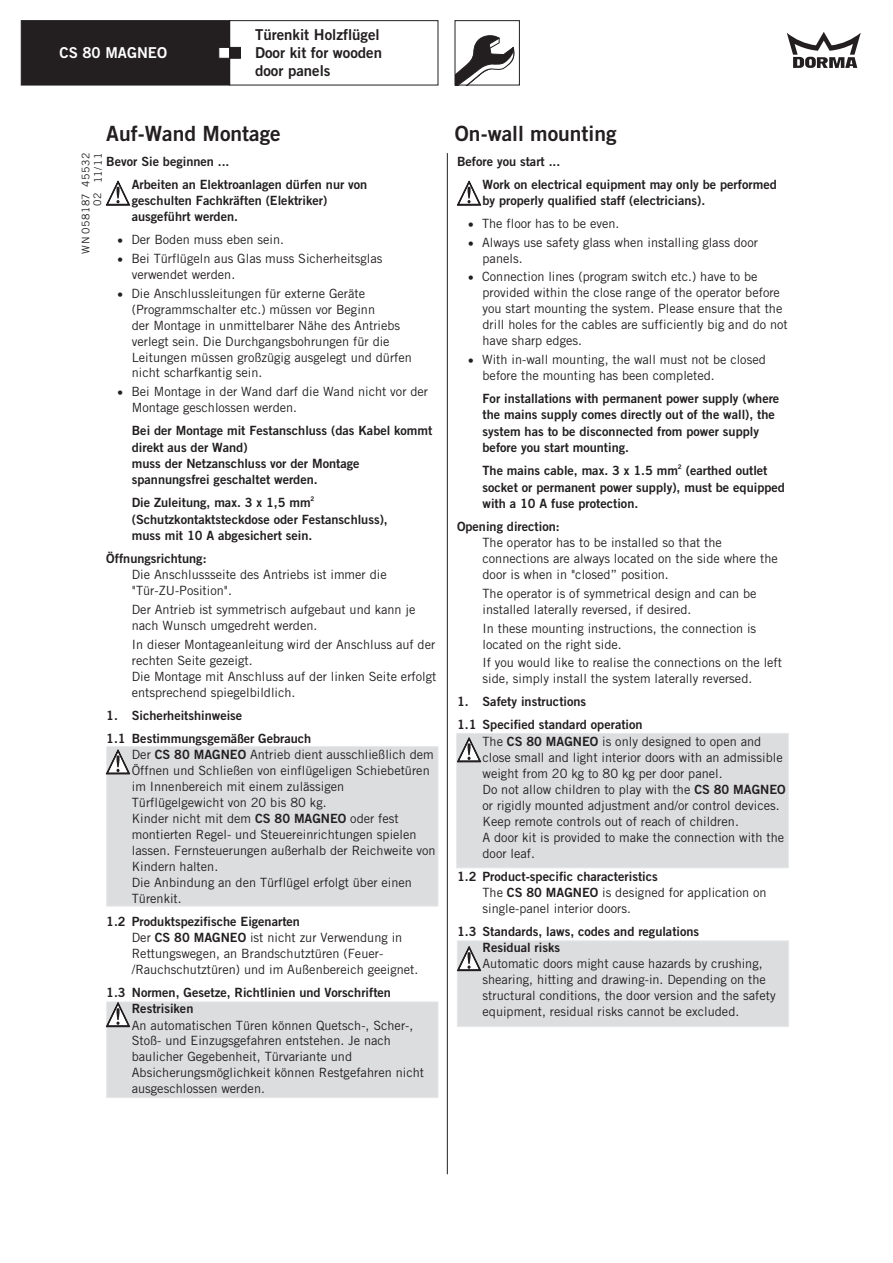
<style>
.page{position:relative;width:893px;height:1263px;background:#fff}
.page>*{position:absolute;margin:0;border:0;box-sizing:border-box;transform-origin:0 0}
.t1{font:21px "Trade Gothic Bold Two";color:#231f20}
.t2{font:15px/18.1px "Trade Gothic Bold Two";color:#231f20}
.t3{font:15px "Trade Gothic Bold Two";color:#fff}
.t4{font:12.75px/15.9px "Trade Gothic";color:#231f20}
.t5{font:12.75px/16.4px "Trade Gothic Bold Two";color:#231f20}
.t6{font:10.5px/12px "Trade Gothic";letter-spacing:.045em;color:#231f20;text-align:right}
.t7{font:6.3px "Trade Gothic Bold Two";color:#231f20}
.s1{font-family:"Trade Gothic Bold Two"}
</style>
<div class="page">
<svg style="left:787px;top:32px;width:74px;height:36px"></svg>
<div style="left:229px;top:20px;width:209px;height:65px;border:1px solid #231f20"></div>
<svg style="left:21px;top:20px;width:220px;height:66px;background:#2e2a2b"></svg>
<svg style="left:457px;top:35px;width:58px;height:48px"></svg>
<div style="left:455px;top:20px;width:65px;height:65px;border:1px solid #231f20"></div>
<div style="left:106px;top:746px;width:333px;height:161px;background:#dcdddf"></div>
<svg style="left:457px;top:180px;width:25px;height:26px"></svg>
<svg style="left:105px;top:180px;width:26px;height:26px"></svg>
<hr style="left:447px;top:153px;width:1px;height:1021px;background:#231f20">
<div style="left:456px;top:733px;width:333px;height:135px;background:#dcdddf"></div>
<svg style="left:105px;top:749px;width:26px;height:26px"></svg>
<div style="left:456px;top:940px;width:333px;height:87px;background:#dcdddf"></div>
<div style="left:105px;top:1001px;width:334px;height:97px;background:#dcdddf"></div>
<p class="t3" style="left:60px;top:46px;width:109px">CS 80 MAGNEO</p>
<p class="t2" style="left:255px;top:27px;width:129px">Türenkit Holzflügel<br>Door kit for wooden door panels</p>
<h1 class="t1" style="left:106px;top:124px;width:176px">Auf-Wand Montage</h1>
<h1 class="t1" style="left:455px;top:124px;width:163px">On-wall mounting</h1>
<p class="t6" style="left:80px;top:254px;width:102px;rotate:-90deg">WN 058187 45532<br>11/11</p>
<p class="t5" style="left:132px;top:150px;width:237px;line-height:23.1px;text-indent:-26px">Bevor Sie beginnen ...<br>Arbeiten an Elektroanlagen dürfen nur von</p>
<p class="t5" style="left:132px;top:193px;width:197px">geschulten Fachkräften (Elektriker) ausgeführt werden.</p>
<p class="t4" style="left:117px;top:231px;width:168px">• Der Boden muss eben sein.</p>
<p class="t4" style="left:132px;top:250px;width:252px;text-indent:-14px">• Bei Türflügeln aus Glas muss Sicherheitsglas verwendet werden.</p>
<p class="t4" style="left:132px;top:285px;width:282px;text-indent:-14px">• Die Anschlussleitungen für externe Geräte (Programmschalter etc.) müssen vor Beginn<br>der Montage in unmittelbarer Nähe des Antriebs verlegt sein. Die Durchgangsbohrungen für die Leitungen müssen großzügig ausgelegt und dürfen nicht scharfkantig sein.</p>
<p class="t4" style="left:132px;top:384px;width:298px;text-indent:-14px">• Bei Montage in der Wand darf die Wand nicht vor der<br>Montage geschlossen werden.</p>
<p class="t5" style="left:132px;top:423px;width:302px">Bei der Montage mit Festanschluss (das Kabel kommt direkt aus der Wand)<br>muss der Netzanschluss vor der Montage spannungsfrei geschaltet werden.</p>
<p class="t7" style="left:311px;top:496px;width:5px">2</p>
<p class="t5" style="left:132px;top:496px;width:258px">Die Zuleitung, max. 3 x 1,5 mm (Schutzkontaktsteckdose oder Festanschluss), muss mit 10 A abgesichert sein.</p>
<p class="t5" style="left:106px;top:551px;width:102px">Öffnungsrichtung:</p>
<p class="t4" style="left:132px;top:567px;width:256px">Die Anschlussseite des Antriebs ist immer die "Tür-ZU-Position".</p>
<p class="t4" style="left:132px;top:601px;width:285px">Der Antrieb ist symmetrisch aufgebaut und kann je nach Wunsch umgedreht werden.</p>
<p class="t4" style="left:132px;top:636px;width:306px">In dieser Montageanleitung wird der Anschluss auf der rechten Seite gezeigt.<br>Die Montage mit Anschluss auf der linken Seite erfolgt entsprechend spiegelbildlich.</p>
<p class="t5" style="left:106px;top:704px;width:207px;line-height:23.1px">1. Sicherheitshinweise<br>1.1 Bestimmungsgemäßer Gebrauch</p>
<p class="t4" style="left:132px;top:746px;width:305px">Der <span class="s1">CS 80 MAGNEO</span> Antrieb dient ausschließlich dem Öffnen und Schließen von einflügeligen Schiebetüren im Innenbereich mit einem zulässigen Türflügelgewicht von 20 bis 80 kg.<br>Kinder nicht mit dem <span class="s1">CS 80 MAGNEO</span> oder fest montierten Regel- und Steuereinrichtungen spielen lassen. Fernsteuerungen außerhalb der Reichweite von Kindern halten.<br>Die Anbindung an den Türflügel erfolgt über einen Türenkit.</p>
<p class="t5" style="left:106px;top:914px;width:195px">1.2 Produktspezifische Eigenarten</p>
<p class="t4" style="left:132px;top:929px;width:288px">Der <span class="s1">CS 80 MAGNEO</span> ist nicht zur Verwendung in<br>Rettungswegen, an Brandschutztüren (Feuer-/Rauchschutztüren) und im Außenbereich geeignet.</p>
<p class="t5" style="left:132px;top:985px;width:261px;text-indent:-26px">1.3 Normen, Gesetze, Richtlinien und Vorschriften<br>Restrisiken</p>
<p class="t4" style="left:132px;top:1017px;width:294px">An automatischen Türen können Quetsch-, Scher-, Stoß- und Einzugsgefahren entstehen. Je nach baulicher Gegebenheit, Türvariante und Absicherungsmöglichkeit können Restgefahren nicht ausgeschlossen werden.</p>
<p class="t6" style="left:91px;top:206px;width:15px;rotate:-90deg">02</p>
<p class="t5" style="left:482px;top:150px;width:296px;line-height:23.1px;text-indent:-26px">Before you start ...<br>Work on electrical equipment may only be performed</p>
<p class="t5" style="left:482px;top:193px;width:224px">by properly qualified staff (electricians).</p>
<p class="t4" style="left:468px;top:215px;width:153px">• The floor has to be even.</p>
<p class="t4" style="left:482px;top:234px;width:277px;text-indent:-14px">• Always use safety glass when installing glass door panels.</p>
<p class="t4" style="left:482px;top:269px;width:307px;text-indent:-14px">• Connection lines (program switch etc.) have to be provided within the close range of the operator before you start mounting the system. Please ensure that the drill holes for the cables are sufficiently big and do not have sharp edges.</p>
<p class="t4" style="left:482px;top:351px;width:285px;text-indent:-14px">• With in-wall mounting, the wall must not be closed before the mounting has been completed.</p>
<p class="t5" style="left:482px;top:391px;width:298px">For installations with permanent power supply (where the mains supply comes directly out of the wall), the system has to be disconnected from power supply before you start mounting.</p>
<p class="t7" style="left:678px;top:464px;width:5px">2</p>
<p class="t5" style="left:482px;top:463px;width:304px">The mains cable, max. 3 x 1.5 mm (earthed outlet socket or permanent power supply), must be equipped with a 10 A fuse protection.</p>
<p class="t5" style="left:457px;top:519px;width:104px">Opening direction:</p>
<p class="t4" style="left:482px;top:534px;width:297px">The operator has to be installed so that the connections are always located on the side where the door is when in "closed” position.</p>
<p class="t4" style="left:482px;top:585px;width:276px">The operator is of symmetrical design and can be installed laterally reversed, if desired.</p>
<p class="t4" style="left:482px;top:620px;width:275px">In these mounting instructions, the connection is located on the right side.</p>
<p class="t4" style="left:482px;top:655px;width:301px">If you would like to realise the connections on the left side, simply install the system laterally reversed.</p>
<p class="t5" style="left:457px;top:691px;width:187px;line-height:23.1px">1. Safety instructions<br>1.1 Specified standard operation</p>
<p class="t4" style="left:482px;top:733px;width:305px">The <span class="s1">CS 80 MAGNEO</span> is only designed to open and close small and light interior doors with an admissible weight from 20 kg to 80 kg per door panel.<br>Do not allow children to play with the <span class="s1">CS 80 MAGNEO </span>or rigidly mounted adjustment and/or control devices.<br>Keep remote controls out of reach of children.<br>A door kit is provided to make the connection with the door leaf.</p>
<p class="t5" style="left:457px;top:869px;width:202px">1.2 Product-specific characteristics</p>
<p class="t4" style="left:482px;top:884px;width:286px">The <span class="s1">CS 80 MAGNEO</span> is designed for application on single-panel interior doors.</p>
<p class="t5" style="left:482px;top:924px;width:218px;text-indent:-26px">1.3 Standards, laws, codes and regulations<br>Residual risks</p>
<p class="t4" style="left:482px;top:956px;width:295px">Automatic doors might cause hazards by crushing, shearing, hitting and drawing-in. Depending on the structural conditions, the door version and the safety equipment, residual risks cannot be excluded.</p>
</div>
